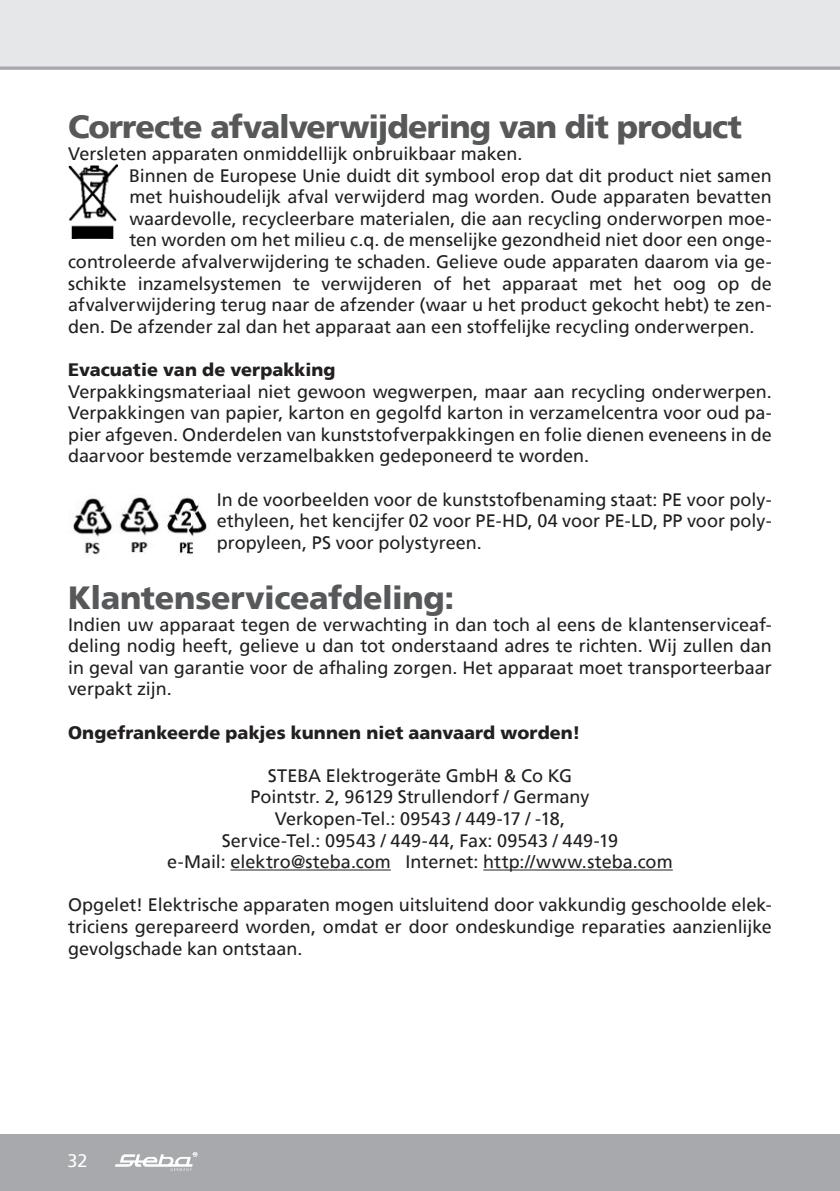
<style>
.page{position:relative;width:840px;height:1191px;background:#fff}
.page>*{position:absolute;margin:0;border:0;box-sizing:border-box;transform-origin:0 0}
.t1{font:900 32px "Frutiger";letter-spacing:-.025em;color:#57585a}
.t2{font:18px/21.6px "Frutiger";color:#231f20;text-align:justify}
.t3{font:900 18px "Frutiger";letter-spacing:.005em;color:#231f20}
.t4{font:18px "Frutiger";color:#fff}
</style>
<div class="page">
<div style="left:0;top:0;width:839px;height:68px;background:#e6e7e9"></div>
<div style="left:0;top:1134px;width:839px;height:57px;background:#a8a9ad"></div>
<svg style="left:115px;top:1152px;width:82px;height:18px"></svg>
<svg style="left:0;top:66px;width:839px;height:4px;background:#b3b4b8"></svg>
<hr style="left:230px;top:869px;width:160px;height:1px;background:#231f20">
<hr style="left:483px;top:869px;width:189px;height:1px;background:#231f20">
<img style="left:68px;top:165px;width:50px;height:73px">
<img style="left:73px;top:497px;width:87px;height:58px">
<img style="left:163px;top:496px;width:44px;height:61px">
<h1 class="t1" style="left:68px;top:113px;width:675px">Correcte afvalverwijdering van dit product</h1>
<p class="t2" style="left:68px;top:144px;width:455px">Versleten apparaten onmiddellijk onbruikbaar maken.</p>
<p class="t2" style="left:129px;top:166px;width:643px">Binnen de Europese Unie duidt dit symbool erop dat dit product niet samen</p>
<p class="t2" style="left:129px;top:187px;width:643px">met huishoudelijk afval verwijderd mag worden. Oude apparaten bevatten</p>
<p class="t2" style="left:129px;top:209px;width:643px">waardevolle, recycleerbare materialen, die aan recycling onderworpen moe-</p>
<p class="t2" style="left:129px;top:231px;width:643px">ten worden om het milieu c.q. de menselijke gezondheid niet door een onge-</p>
<p class="t2" style="left:68px;top:252px;width:704px">controleerde afvalverwijdering te schaden. Gelieve oude apparaten daarom via ge-</p>
<p class="t2" style="left:68px;top:274px;width:704px">schikte inzamelsystemen te verwijderen of het apparaat met het oog op de</p>
<p class="t2" style="left:68px;top:295px;width:704px">afvalverwijdering terug naar de afzender (waar u het product gekocht hebt) te zen-</p>
<p class="t2" style="left:68px;top:317px;width:687px">den. De afzender zal dan het apparaat aan een stoffelijke recycling onderwerpen.</p>
<p class="t3" style="left:68px;top:362px;width:269px">Evacuatie van de verpakking</p>
<p class="t2" style="left:68px;top:382px;width:705px">Verpakkingsmateriaal niet gewoon wegwerpen, maar aan recycling onderwerpen.<br>Verpakkingen van papier, karton en gegolfd karton in verzamelcentra voor oud pa&shy;pier afgeven. Onderdelen van kunststofverpakkingen en folie dienen eveneens in de daarvoor bestemde verzamelbakken gedeponeerd te worden.</p>
<p class="t2" style="left:216px;top:490px;width:556px">In de voorbeelden voor de kunststofbenaming staat: PE voor poly&shy;ethyleen, het kencijfer 02 voor PE-HD, 04 voor PE-LD, PP voor poly&shy;propyleen, PS voor polystyreen.</p>
<h1 class="t1" style="left:68px;top:583px;width:387px">Klantenserviceafdeling:</h1>
<p class="t2" style="left:68px;top:615px;width:704px">Indien uw apparaat tegen de verwachting in dan toch al eens de klantenserviceaf&shy;deling nodig heeft, gelieve u dan tot onderstaand adres te richten. Wij zullen dan in geval van garantie voor de afhaling zorgen. Het apparaat moet transporteerbaar verpakt zijn.</p>
<p class="t3" style="left:68px;top:724px;width:513px">Ongefrankeerde pakjes kunnen niet aanvaard worden!</p>
<p class="t2" style="left:167px;top:766px;width:507px;text-align:center">STEBA Elektrogeräte GmbH &amp; Co KG<br>Pointstr. 2, 96129 Strullendorf / Germany<br>Verkopen-Tel.: 09543 / 449-17 / -18,<br>Service-Tel.: 09543 / 449-44, Fax: 09543 / 449-19<br>e-Mail: elektro@steba.com Internet: http://www.steba.com</p>
<p class="t2" style="left:68px;top:895px;width:704px">Opgelet! Elektrische apparaten mogen uitsluitend door vakkundig geschoolde elek&shy;triciens gerepareerd worden, omdat er door ondeskundige reparaties aanzienlijke gevolgschade kan ontstaan.</p>
<p class="t4" style="left:67px;top:1153px;width:22px">32</p>
</div>
